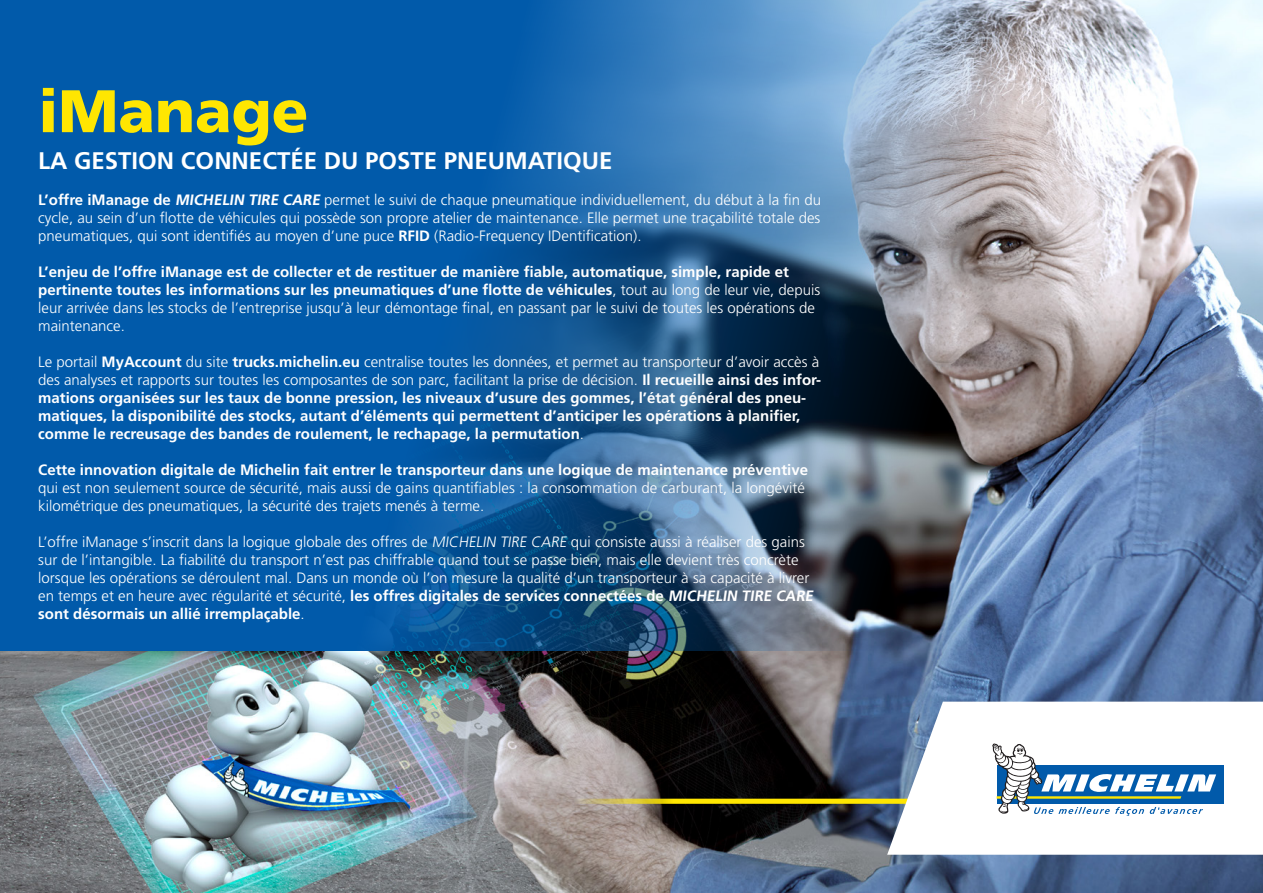
<style>
.page{position:relative;width:1263px;height:893px;background:#fff}
.page>*{position:absolute;margin:0;border:0;box-sizing:border-box;transform-origin:0 0}
._01_INTER{font:900 60px "Frutiger LT Std";color:#ffe601}
._01_INTER-2{font:700 24px "Frutiger LT Std";color:#fff}
._00_COURANT{font:300 15px/18px "Frutiger LT Std";color:#fff}
._00_COURANT-2{font:700 15px/18px "Frutiger LT Std";color:#fff}
.s1{font-weight:700}
.s2{font-weight:300}
</style>
<div class="page">
<img style="left:0;top:0;width:1263px;height:893px">
<svg style="left:574px;top:799px;width:313px;height:5px;background:#e9d31a"></svg>
<img style="left:0;top:0;width:1058px;height:651px">
<svg style="left:887px;top:702px;width:376px;height:153px"></svg>
<svg style="left:992px;top:743px;width:233px;height:73px"></svg>
<p class="_01_INTER" style="left:38px;top:75px;width:272px">iManage</p>
<p class="_01_INTER-2" style="left:38px;top:147px;width:576px">LA GESTION CONNECTÉE DU POSTE PNEUMATIQUE</p>
<p class="_00_COURANT" style="left:38px;top:191px;width:784px;text-align:justify"><span class="s1">L’offre iManage de MICHELIN TIRE CARE</span> permet le suivi de chaque pneumatique individuellement, du début à la fin du cycle, au sein d’un flotte de véhicules qui possède son propre atelier de maintenance. Elle permet une traçabilité totale des pneumatiques, qui sont identifiés au moyen d’une puce <span class="s1">RFID</span> (Radio-Frequency IDentification).</p>
<p class="_00_COURANT-2" style="left:38px;top:263px;width:783px">L’enjeu de l’offre iManage est de collecter et de restituer de manière fiable, automatique, simple, rapide et pertinente toutes les informations sur les pneumatiques d’une flotte de véhicules<span class="s2">, tout au long de leur vie, depuis leur arrivée dans les stocks de l’entreprise jusqu’à leur démontage final, en passant par le suivi de toutes les opérations de maintenance.</span></p>
<p class="_00_COURANT-2" style="left:38px;top:353px;width:784px"><span class="s2">Le portail</span> MyAccount <span class="s2">du site</span> trucks.michelin.eu <span class="s2">centralise toutes les données, et permet au transporteur d’avoir accès à des analyses et rapports sur toutes les composantes de son parc, facilitant la prise de décision.</span> Il recueille ainsi des infor&shy;mations organisées sur les taux de bonne pression, les niveaux d’usure des gommes, l’état général des pneu&shy;matiques, la disponibilité des stocks, autant d’éléments qui permettent d’anticiper les opérations à planifier, comme le recreusage des bandes de roulement, le rechapage, la permutation<span class="s2">.</span></p>
<p class="_00_COURANT" style="left:38px;top:461px;width:771px"><span class="s1">Cette innovation digitale de Michelin fait entrer le transporteur dans une logique de maintenance préventive </span>qui est non seulement source de sécurité, mais aussi de gains quantifiables : la consommation de carburant, la longévité kilométrique des pneumatiques, la sécurité des trajets menés à terme.</p>
<p class="_00_COURANT" style="left:38px;top:533px;width:779px">L’offre iManage s’inscrit dans la logique globale des offres de MICHELIN TIRE CARE qui consiste aussi à réaliser des gains sur de l’intangible. La fiabilité du transport n’est pas chiffrable quand tout se passe bien, mais elle devient très concrète lorsque les opérations se déroulent mal. Dans un monde où l’on mesure la qualité d’un transporteur à sa capacité à livrer en temps et en heure avec régularité et sécurité, <span class="s1">les offres digitales de services connectées de MICHELIN TIRE CARE sont désormais un allié irremplaçable</span>.</p>
</div>
